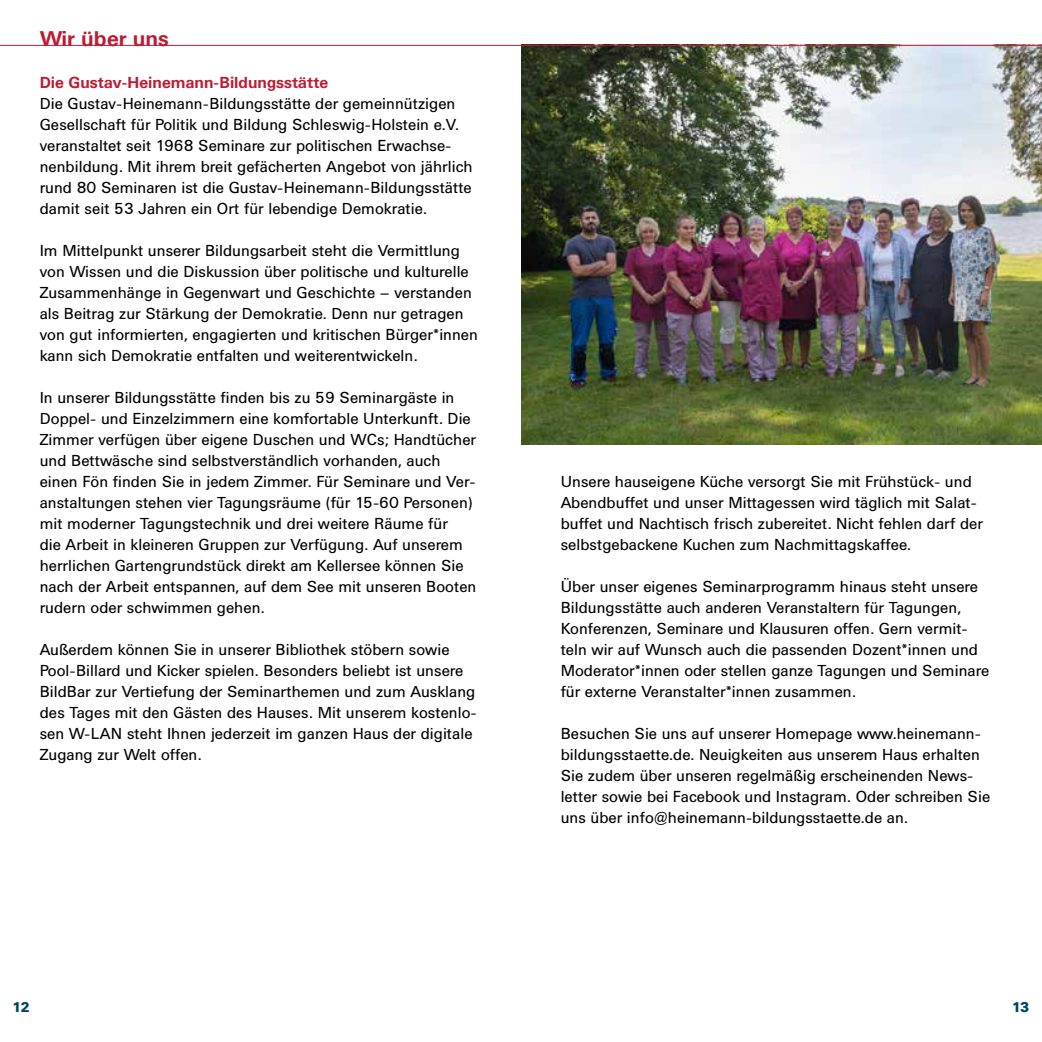
<style>
.page{position:relative;width:1042px;height:1042px;background:#fff}
.page>*{position:absolute;margin:0;border:0;box-sizing:border-box;transform-origin:0 0}
.t1{font:700 21px "Univers BQ";color:#be1c33}
.t2{font:15.75px/21px "Univers BQ";color:#000}
.t3{font:700 15.75px "Univers BQ";color:#be1c33}
.t4{font:900 14px "Univers BQ";color:#004566}
</style>
<div class="page">
<img style="left:521px;top:46px;width:521px;height:399px">
<hr style="left:0;top:45px;width:1042px;height:1px;background:#be1c33">
<h1 class="t1" style="left:40px;top:26px;width:131px">Wir über uns</h1>
<p class="t3" style="left:40px;top:73px;width:290px">Die Gustav-Heinemann-Bildungsstätte</p>
<p class="t2" style="left:40px;top:93px;width:435px">Die Gustav-Heinemann-Bildungsstätte der gemeinnützigen Gesellschaft für Politik und Bildung Schleswig-Holstein e.V. veranstaltet seit 1968 Seminare zur politischen Erwachse&shy;nenbildung. Mit ihrem breit gefächerten Angebot von jährlich rund 80 Seminaren ist die Gustav-Heinemann-Bildungsstätte damit seit 53 Jahren ein Ort für lebendige Demokratie.</p>
<p class="t2" style="left:40px;top:240px;width:440px">Im Mittelpunkt unserer Bildungsarbeit steht die Vermittlung von Wissen und die Diskussion über politische und kulturelle Zusammenhänge in Gegenwart und Geschichte – verstanden als Beitrag zur Stärkung der Demokratie. Denn nur getragen von gut informierten, engagierten und kritischen Bürger*innen kann sich Demokratie entfalten und weiterentwickeln.</p>
<p class="t2" style="left:40px;top:387px;width:438px">In unserer Bildungsstätte finden bis zu 59 Seminargäste in Doppel- und Einzelzimmern eine komfortable Unterkunft. Die Zimmer verfügen über eigene Duschen und WCs; Handtücher und Bettwäsche sind selbstverständlich vorhanden, auch einen Fön finden Sie in jedem Zimmer. Für Seminare und Ver&shy;anstaltungen stehen vier Tagungsräume (für 15-60 Personen) mit moderner Tagungstechnik und drei weitere Räume für<br>die Arbeit in kleineren Gruppen zur Verfügung. Auf unserem herrlichen Gartengrundstück direkt am Kellersee können Sie nach der Arbeit entspannen, auf dem See mit unseren Booten rudern oder schwimmen gehen.</p>
<p class="t2" style="left:40px;top:639px;width:439px">Außerdem können Sie in unserer Bibliothek stöbern sowie Pool-Billard und Kicker spielen. Besonders beliebt ist unsere BildBar zur Vertiefung der Seminarthemen und zum Ausklang des Tages mit den Gästen des Hauses. Mit unserem kostenlo&shy;sen W-LAN steht Ihnen jederzeit im ganzen Haus der digitale Zugang zur Welt offen.</p>
<p class="t2" style="left:561px;top:471px;width:424px">Unsere hauseigene Küche versorgt Sie mit Frühstück- und Abendbuffet und unser Mittagessen wird täglich mit Salat&shy;buffet und Nachtisch frisch zubereitet. Nicht fehlen darf der selbstgebackene Kuchen zum Nachmittagskaffee.</p>
<p class="t2" style="left:561px;top:576px;width:430px">Über unser eigenes Seminarprogramm hinaus steht unsere Bildungsstätte auch anderen Veranstaltern für Tagungen, Konferenzen, Seminare und Klausuren offen. Gern vermit&shy;teln wir auf Wunsch auch die passenden Dozent*innen und Moderator*innen oder stellen ganze Tagungen und Seminare für externe Veranstalter*innen zusammen.</p>
<p class="t2" style="left:561px;top:723px;width:431px">Besuchen Sie uns auf unserer Homepage www.heinemann&shy;bildungsstaette.de. Neuigkeiten aus unserem Haus erhalten Sie zudem über unseren regelmäßig erscheinenden News&shy;letter sowie bei Facebook und Instagram. Oder schreiben Sie uns über info@heinemann-bildungsstaette.de an.</p>
<p class="t4" style="left:12px;top:999px;width:19px">12</p>
<p class="t4" style="left:1012px;top:999px;width:19px">13</p>
</div>
